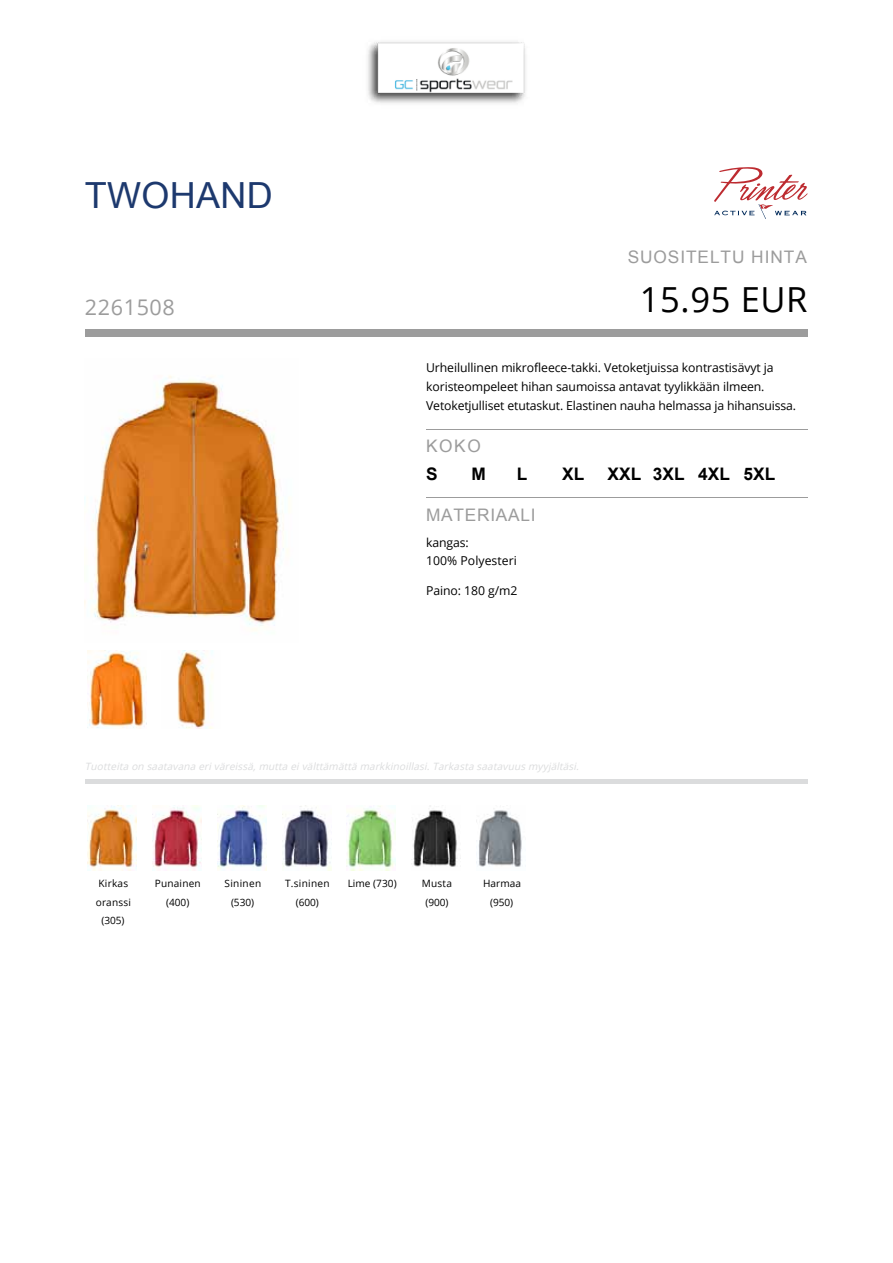
<style>
.page{position:relative;width:893px;height:1263px;background:#fff}
.page>*{position:absolute;margin:0;border:0;box-sizing:border-box;transform-origin:0 0}
.t1{font:36px "Arial";letter-spacing:.01em;color:#1d396e}
.t2{font:34.5px "fy 4 x 5 mz 12 g 8 f 0 t 1 uvc 7 hiz 83 s 7 y";letter-spacing:.02em;color:#000}
.t3{font:21.6px "fy 4 x 5 mz 12 g 8 f 0 t 1 uvc 7 hiz 83 s 7 y";letter-spacing:.025em;color:#9c9c9c}
.t4{font:17.25px "Arial";letter-spacing:.055em;color:#9c9c9c}
.t5{font:700 17.25px "Arial";color:#000}
.t6{font:12.3px/18.8px "fy 4 x 5 mz 12 g 8 f 0 t 1 uvc 7 hiz 83 s 7 y";letter-spacing:-.005em;color:#000}
.t7{font:italic 10.05px "fy 4 x 5 mz 12 g 8 f 0 t 1 uvc 7 hiz 83 s 7 y";color:#dbdcdd}
.t8{font:10.05px/18.8px "fy 4 x 5 mz 12 g 8 f 0 t 1 uvc 7 hiz 83 s 7 y";letter-spacing:.02em;color:#000;text-align:center}
</style>
<div class="page">
<hr style="left:85px;top:780px;width:723px;height:4px;background:#dbdcdd">
<img style="left:85px;top:375px;width:204px;height:256px">
<img style="left:88px;top:650px;width:59px;height:79px">
<img style="left:177px;top:650px;width:36px;height:79px">
<hr style="left:426px;top:429px;width:382px;height:1px;background:#9c9c9c">
<hr style="left:426px;top:497px;width:382px;height:1px;background:#9c9c9c">
<div style="left:85px;top:329px;width:723px;height:8px;background:#9c9c9c"></div>
<svg style="left:714px;top:167px;width:93px;height:52px"></svg>
<img style="left:88px;top:806px;width:49px;height:64px">
<img style="left:153px;top:806px;width:49px;height:64px">
<img style="left:217px;top:806px;width:49px;height:64px">
<img style="left:282px;top:806px;width:49px;height:64px">
<img style="left:347px;top:806px;width:49px;height:64px">
<img style="left:413px;top:806px;width:48px;height:61px">
<img style="left:476px;top:810px;width:46px;height:57px">
<img style="left:368px;top:42px;width:158px;height:61px">
<h1 class="t1" style="left:85px;top:171px;width:189px">TWOHAND</h1>
<h3 class="t3" style="left:85px;top:293px;width:91px">2261508</h3>
<h3 class="t4" style="left:628px;top:245px;width:181px">SUOSITELTU HINTA</h3>
<h2 class="t2" style="left:640px;top:276px;width:169px">15.95 EUR</h2>
<p class="t6" style="left:426px;top:358px;width:372px">Urheilullinen mikrofleece-takki. Vetoketjuissa kontrastisävyt ja koristeompeleet hihan saumoissa antavat tyylikkään ilmeen.<br>Vetoketjulliset etutaskut. Elastinen nauha helmassa ja hihansuissa.</p>
<h3 class="t4" style="left:426px;top:434px;width:56px">KOKO</h3>
<h3 class="t5" style="left:426px;top:461px;width:13px">S</h3>
<h3 class="t5" style="left:471px;top:461px;width:16px">M</h3>
<h3 class="t5" style="left:517px;top:461px;width:12px">L</h3>
<h3 class="t5" style="left:562px;top:461px;width:24px">XL</h3>
<h3 class="t5" style="left:607px;top:461px;width:169px">XXL 3XL 4XL 5XL</h3>
<h3 class="t4" style="left:426px;top:503px;width:111px">MATERIAALI</h3>
<p class="t6" style="left:426px;top:532px;width:92px">kangas:<br>100% Polyesteri</p>
<p class="t6" style="left:426px;top:581px;width:93px">Paino: 180 g/m2</p>
<p class="t7" style="left:85px;top:760px;width:498px">Tuotteita on saatavana eriväreissä,mutta eivälttämättä markkinoillasi.Tarkasta saatavuusmyyjältäsi.</p>
<p class="t8" style="left:96px;top:874px;width:37px">Kirkas oranssi (305)</p>
<p class="t8" style="left:155px;top:874px;width:48px">Punainen (400)</p>
<p class="t8" style="left:225px;top:874px;width:38px">Sininen (530)</p>
<p class="t8" style="left:285px;top:874px;width:46px">T.sininen (600)</p>
<p class="t8" style="left:348px;top:874px;width:50px">Lime (730)</p>
<p class="t8" style="left:422px;top:874px;width:32px">Musta (900)</p>
<p class="t8" style="left:483px;top:874px;width:40px">Harmaa (950)</p>
</div>
